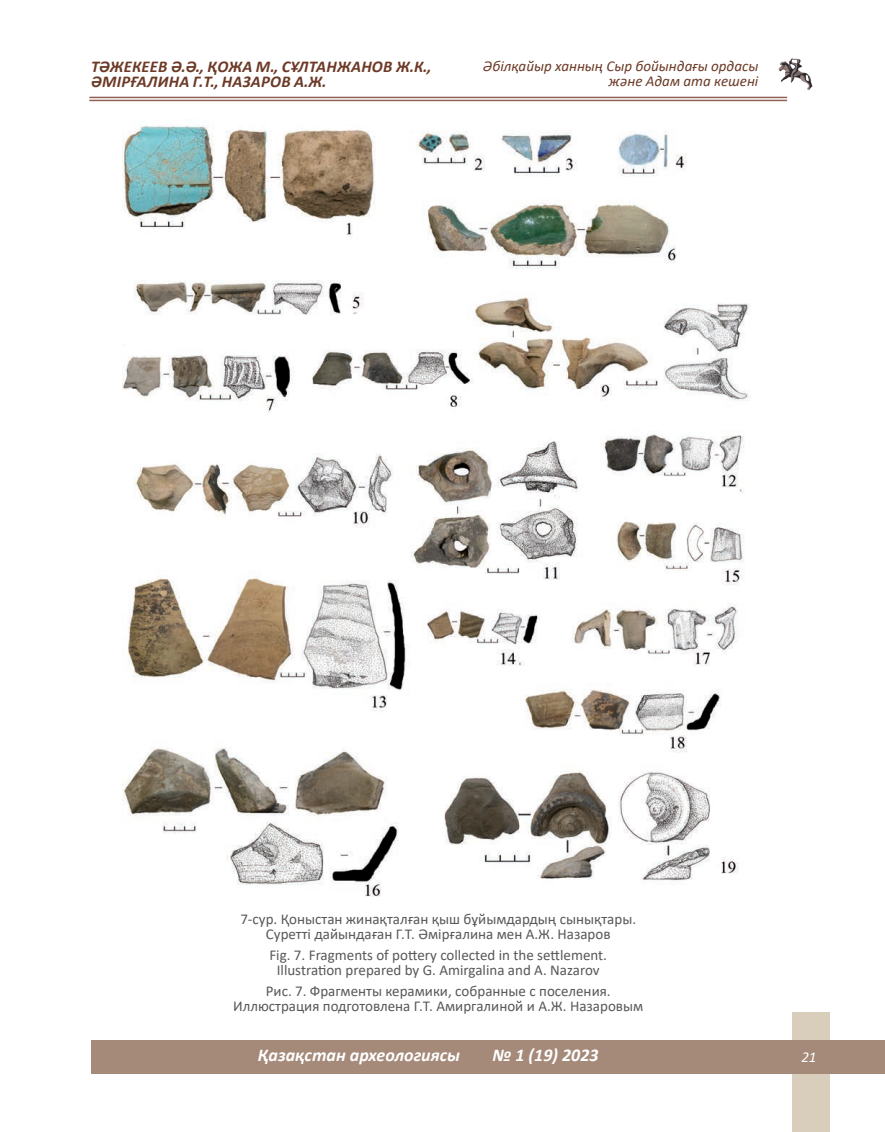
<style>
.page{position:relative;width:885px;height:1132px;background:#fff}
.page>*{position:absolute;margin:0;border:0;box-sizing:border-box;transform-origin:0 0}
.t1{font:italic 700 18px "Calibri";color:#fff}
.t2{font:italic 700 16.5px/15px "Calibri";letter-spacing:.015em;color:#6c3a27}
.t3{font:15px/15px "Calibri";color:#57585a;text-align:center}
.t4{font:italic 15px/15px "Calibri";color:#6c3a27;text-align:right}
.t5{font:italic 15px "Calibri";color:#fff}
</style>
<div class="page">
<img style="left:778px;top:58px;width:35px;height:32px">
<hr style="left:89px;top:97px;width:698px;height:1px;background:#906154">
<hr style="left:89px;top:100px;width:698px;height:1px;background:#906154">
<div style="left:792px;top:1012px;width:37px;height:119px;background:#d9cdbb"></div>
<div style="left:0;top:1040px;width:884px;height:33px;background:#a58979"></div>
<div style="left:0;top:1022px;width:90px;height:68px;background:#fff"></div>
<img style="left:123px;top:125px;width:627px;height:772px">
<p class="t2" style="left:91px;top:58px;width:342px;text-indent:80px">Ә.Ә., Қожа М., СҰлта нжанов Ж.К.,<br>ӘМІРҒАЛИНА Г.Т., На заров</p>
<p class="t2" style="left:91px;top:58px;width:60px">Тәжекеев</p>
<p class="t2" style="left:294px;top:73px;width:34px">А.Ж.</p>
<p class="t4" style="left:483px;top:58px;width:276px">Әбілқайыр ханның Сыр бойындағы ордасы және Адам ата кешені</p>
<p class="t3" style="left:240px;top:910px;width:397px">7-сур. Қоныстан жинақталған қыш бұйымдардың cынықтары.<br>Суретті дайындаған Г.Т. Әмірғалина мен А.Ж. Назаров</p>
<p class="t3" style="left:269px;top:946px;width:339px">Fig. 7. Fragments of pottery collected in the settlement.<br>Illustration prepared by G. Amirgalina and A. Nazarov</p>
<p class="t3" style="left:233px;top:982px;width:411px">Рис. 7. Фрагменты керамики, собранные с поселения.<br>Иллюстрация подготовлена Г.Т. Амиргалиной и А.Ж. Назаровым</p>
<p class="t1" style="left:258px;top:1042px;width:204px">Қазақстан археологиясы</p>
<p class="t1" style="left:492px;top:1042px;width:108px">№ 1 (19) 2023</p>
<p class="t5" style="left:801px;top:1046px;width:17px">21</p>
</div>
